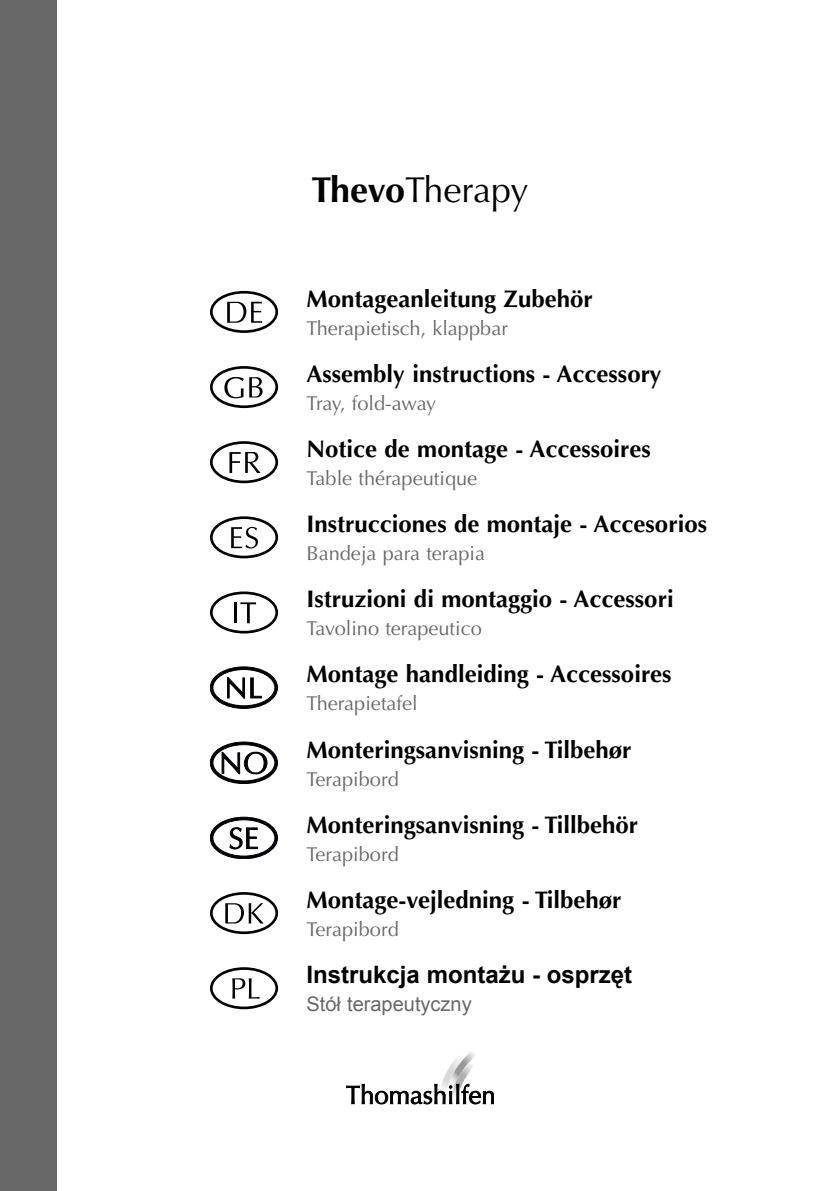
<style>
.page{position:relative;width:840px;height:1191px;background:#fff}
.page>*{position:absolute;margin:0;border:0;box-sizing:border-box;transform-origin:0 0}
.t1{font:36px "Optima";letter-spacing:-.005em;color:#000}
.t2{font:700 24px "Optima";color:#000}
.t3{font:700 24px "Arial";color:#000}
.t4{font:20px "Optima";color:#686868}
.t5{font:20px "Arial";color:#686868}
.t6{font:20px "Optima";letter-spacing:-.02em;color:#686868}
.s1{font-weight:700}
</style>
<div class="page">
<div style="left:0;top:0;width:57px;height:1191px;background:#686868"></div>
<svg style="left:346px;top:1052px;width:147px;height:52px"></svg>
<svg style="left:210px;top:291px;width:68px;height:42px"></svg>
<svg style="left:210px;top:366px;width:68px;height:42px"></svg>
<svg style="left:210px;top:441px;width:68px;height:42px"></svg>
<svg style="left:210px;top:516px;width:68px;height:42px"></svg>
<svg style="left:210px;top:591px;width:68px;height:42px"></svg>
<svg style="left:210px;top:666px;width:67px;height:42px"></svg>
<svg style="left:210px;top:742px;width:67px;height:42px"></svg>
<svg style="left:210px;top:817px;width:67px;height:42px"></svg>
<svg style="left:210px;top:892px;width:68px;height:42px"></svg>
<svg style="left:210px;top:967px;width:68px;height:42px"></svg>
<h1 class="t1" style="left:311px;top:169px;width:218px"><span class="s1">Thevo</span>Therapy</h1>
<p class="t2" style="left:306px;top:284px;width:288px">Montageanleitung Zubehör</p>
<p class="t4" style="left:306px;top:316px;width:203px">Therapietisch, klappbar</p>
<p class="t2" style="left:306px;top:360px;width:356px">Assembly instructions - Accessory</p>
<p class="t6" style="left:306px;top:391px;width:131px">Tray, fold-away</p>
<p class="t2" style="left:306px;top:435px;width:345px">Notice de montage - Accessoires</p>
<p class="t4" style="left:306px;top:466px;width:172px">Table thérapeutique</p>
<p class="t2" style="left:306px;top:510px;width:402px">Instrucciones de montaje - Accesorios</p>
<p class="t4" style="left:306px;top:542px;width:180px">Bandeja para terapia</p>
<p class="t2" style="left:306px;top:585px;width:368px">Istruzioni di montaggio - Accessori</p>
<p class="t4" style="left:306px;top:617px;width:177px">Tavolino terapeutico</p>
<p class="t2" style="left:306px;top:660px;width:366px">Montage handleiding - Accessoires</p>
<p class="t4" style="left:306px;top:692px;width:113px">Therapietafel</p>
<p class="t2" style="left:306px;top:735px;width:326px">Monteringsanvisning - Tilbehør</p>
<p class="t4" style="left:306px;top:767px;width:94px">Terapibord</p>
<p class="t2" style="left:306px;top:810px;width:333px">Monteringsanvisning - Tillbehör</p>
<p class="t4" style="left:306px;top:842px;width:94px">Terapibord</p>
<p class="t2" style="left:306px;top:885px;width:316px">Montage-vejledning - Tilbehør</p>
<p class="t4" style="left:306px;top:917px;width:94px">Terapibord</p>
<p class="t3" style="left:306px;top:958px;width:327px">Instrukcja montażu - osprzęt</p>
<p class="t5" style="left:306px;top:990px;width:167px">Stół terapeutyczny</p>
</div>
